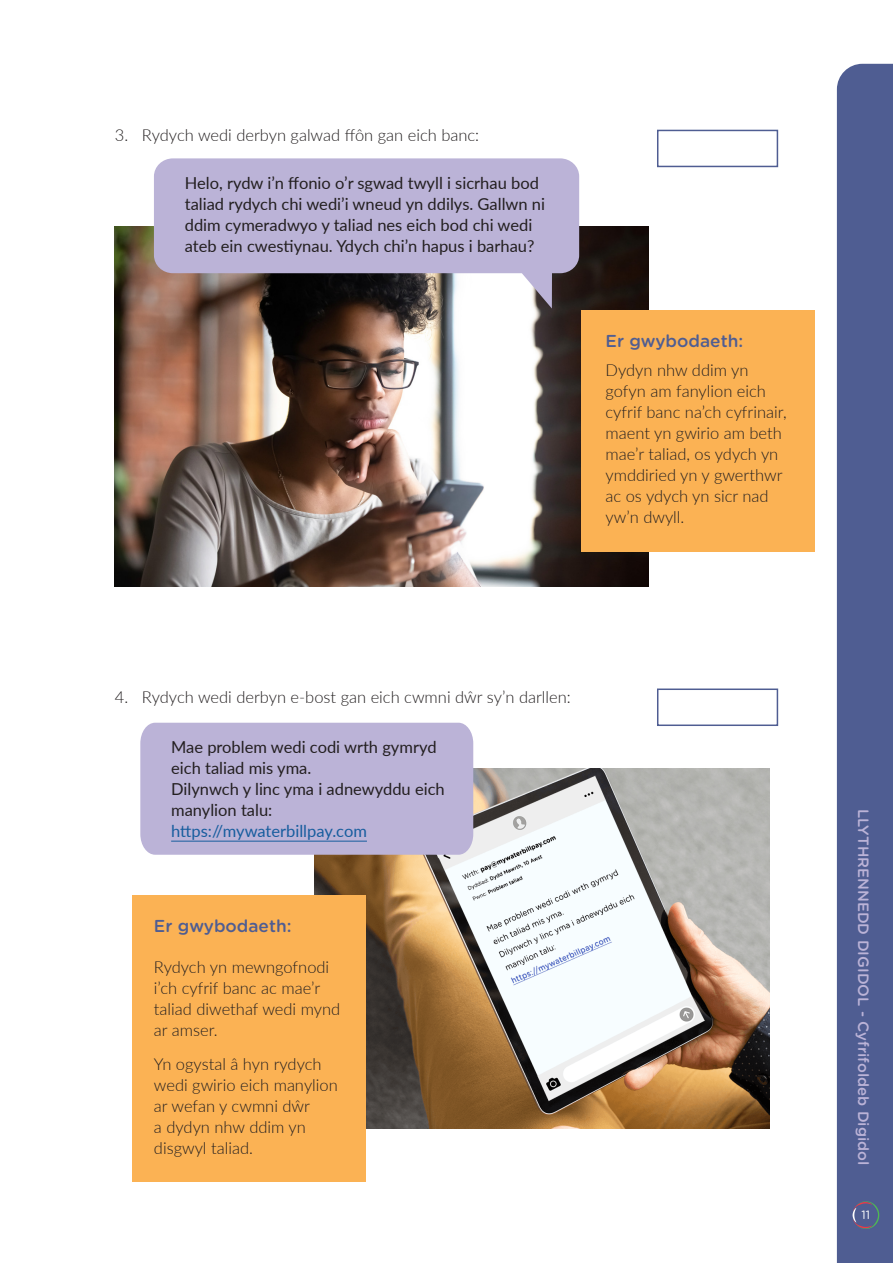
<style>
.page{position:relative;width:893px;height:1263px;background:#fff}
.page>*{position:absolute;margin:0;border:0;box-sizing:border-box;transform-origin:0 0}
.Hwb_-_teitl_Ymarfer{font:500 17.25px "Gotham Rounded";color:#4f5d92}
.Hwb_-_Body_-_black{font:300 16.5px/21px "Lato";color:#231f20}
.Hwb_-_Body_-_black-2{font:16.5px/21px "Lato";color:#231f20}
.t1{font:500 15px "Gotham Rounded";color:#bbb3d7}
.t2{font:12px "Gotham Rounded";color:#fff}
.s1{color:#175d9e}
</style>
<div class="page">
<div style="left:657px;top:130px;width:121px;height:37px;background:#fff;border:2px solid #4f5d92"></div>
<div style="left:657px;top:688px;width:121px;height:38px;background:#fff;border:2px solid #4f5d92"></div>
<img style="left:115px;top:226px;width:533px;height:360px">
<img style="left:315px;top:769px;width:455px;height:359px">
<div style="left:132px;top:895px;width:234px;height:287px;background:#fbb254"></div>
<div style="left:581px;top:311px;width:234px;height:241px;background:#fbb254"></div>
<svg style="left:154px;top:158px;width:425px;height:150px;background:#a89fba"></svg>
<div style="left:140px;top:723px;width:333px;height:132px;background:#bbb3d7"></div>
<hr style="left:171px;top:841px;width:196px;height:1px;background:#175d9e">
<div style="left:837px;top:64px;width:56px;height:1199px;background:#4f5d92"></div>
<svg style="left:852px;top:1201px;width:27px;height:28px"></svg>
<p class="Hwb_-_Body_-_black" style="left:115px;top:124px;width:366px">3. Rydych wedi derbyn galwad ffôn gan eich banc:</p>
<p class="Hwb_-_Body_-_black-2" style="left:185px;top:172px;width:362px">Helo, rydw i’n ffonio o’r sgwad twyll i sicrhau bod taliad rydych chi wedi’i wneud yn ddilys. Gallwn ni ddim cymeradwyo y taliad nes eich bod chi wedi ateb ein cwestiynau. Ydych chi’n hapus i barhau?</p>
<p class="Hwb_-_teitl_Ymarfer" style="left:606px;top:329px;width:139px">Er gwybodaeth:</p>
<p class="Hwb_-_Body_-_black" style="left:606px;top:359px;width:183px">Dydyn nhw ddim yn gofyn am fanylion eich cyfrif banc na’ch cyfrinair, maent yn gwirio am beth mae’r taliad, os ydych yn ymddiried yn y gwerthwr ac os ydych yn sicr nad yw’n dwyll.</p>
<p class="Hwb_-_Body_-_black" style="left:115px;top:686px;width:457px">4. Rydych wedi derbyn e-bost gan eich cwmni dŵr sy’n darllen:</p>
<p class="Hwb_-_Body_-_black-2" style="left:171px;top:736px;width:275px">Mae problem wedi codi wrth gymryd eich taliad mis yma.<br>Dilynwch y linc yma i adnewyddu eich manylion talu: <span class="s1">https://mywaterbillpay.com</span></p>
<p class="Hwb_-_teitl_Ymarfer" style="left:154px;top:914px;width:139px">Er gwybodaeth:</p>
<p class="Hwb_-_Body_-_black" style="left:154px;top:956px;width:188px">Rydych yn mewngofnodi i’ch cyfrif banc ac mae’r taliad diwethaf wedi mynd ar amser.</p>
<p class="Hwb_-_Body_-_black" style="left:154px;top:1053px;width:185px">Yn ogystal â hyn rydych wedi gwirio eich manylion ar wefan y cwmni dŵr<br>a dydyn nhw ddim yn disgwyl taliad.</p>
<p class="t1" style="left:874px;top:809px;width:358px;rotate:90deg">LLYTHRENNEDD DIGIDOL - Cyfrifoldeb Digidol</p>
<p class="t2" style="left:862px;top:1206px;width:10px">11</p>
</div>
